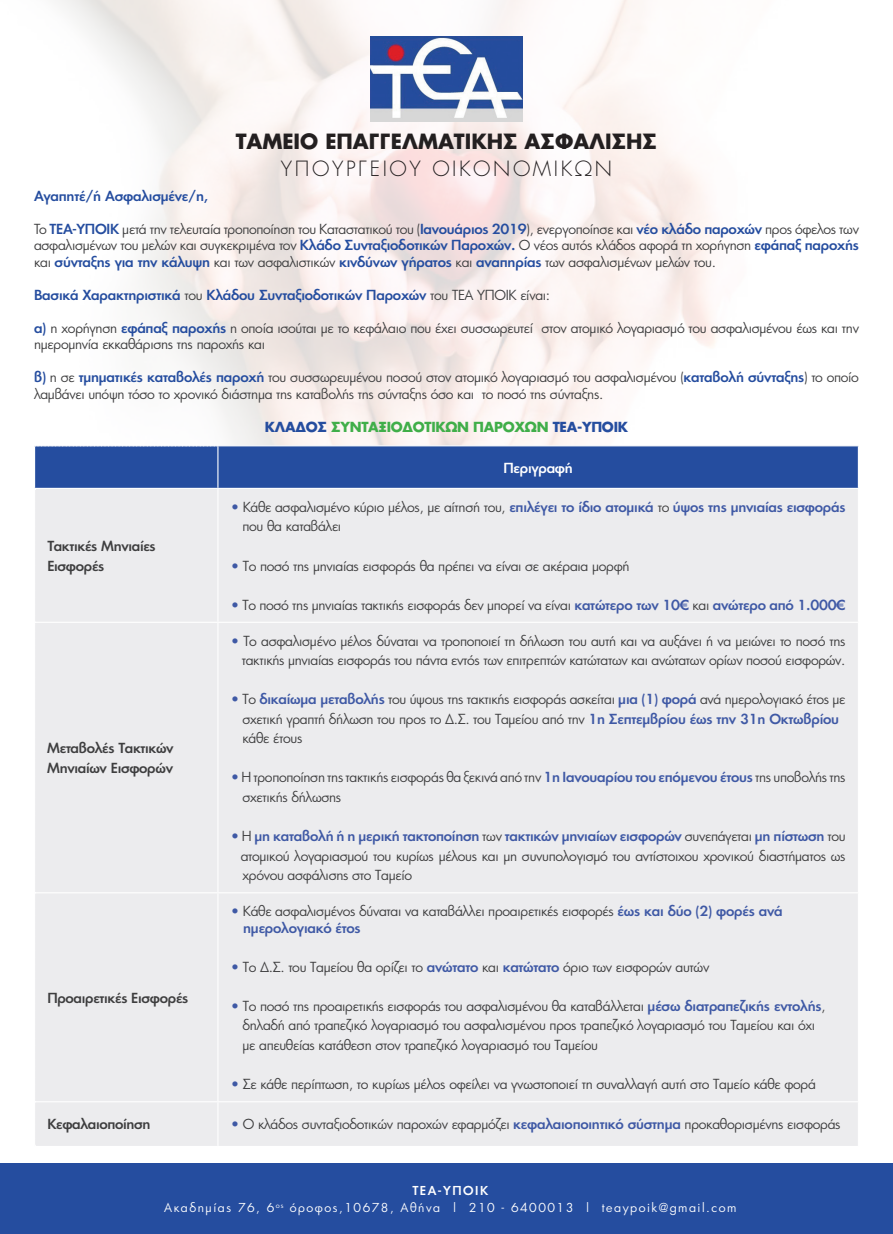
<style>
.page{position:relative;width:893px;height:1234px;background:#fff}
.page>*{position:absolute;margin:0;border:0;box-sizing:border-box;transform-origin:0 0}
.t1{font:700 20.4px "PF Futura Neu";color:#231f20}
.t2{font:300 20.4px "PF Futura Neu";letter-spacing:.125em;color:#231f20}
.t3{font:13.5px/19.5px "PF Futura Neu";letter-spacing:-.025em;color:#3e3e3f}
.t4{font:500 13.5px "PF Futura Neu";letter-spacing:-.02em;color:#254d9f}
.t5{font:500 13.5px/19.5px "PF Futura Neu";letter-spacing:-.025em;color:#3e3e3f}
.t6{font:700 13.5px "PF Futura Neu";letter-spacing:-.02em;color:#40ae49}
.t7{font:500 13.5px "PF Futura Neu";letter-spacing:-.025em;color:#fff}
.t8{font:12px/16.5px "PF Futura Neu";letter-spacing:.125em;color:#fff;text-align:center}
.s1{font-weight:500;color:#254d9f}
.s2{font-weight:400;color:#3e3e3f}
.s3{color:#254d9f}
.s4{color:#3f59a5}
.s5{font-weight:500;color:#3f59a5}
.s6{font-weight:500}
</style>
<div class="page">
<div style="left:0;top:1163px;width:893px;height:70px;background:#254d9f"></div>
<img style="left:370px;top:36px;width:153px;height:85px">
<div style="left:34px;top:445px;width:824px;height:700px;background:#ececee"></div>
<hr style="left:34px;top:446px;width:1px;height:41px;background:#fff">
<hr style="left:218px;top:621px;width:641px;height:1px;background:#fff">
<hr style="left:218px;top:892px;width:641px;height:1px;background:#fff">
<hr style="left:218px;top:1100px;width:641px;height:2px;background:#fff">
<h1 class="t1" style="left:236px;top:127px;width:423px">ΤΑΜΕΙΟ ΕΠΑΓΓΕΛΜΑΤΙΚΗΣ ΑΣΦΑΛΙΣΗΣ</h1>
<h1 class="t2" style="left:281px;top:155px;width:333px">ΥΠΟΥΡΓΕΙΟΥ ΟΙΚΟΝΟΜΙΚΩΝ</h1>
<p class="t4" style="left:34px;top:186px;width:176px">Αγαπητέ/ή Ασφαλισμένε/η,</p>
<p class="t3" style="left:34px;top:220px;width:826px;line-height:16.5px;text-align:justify">Το <span class="s1">ΤΕΑ-ΥΠΟΙΚ</span> μετά την τελευταία τροποποίηση του Καταστατικού του (<span class="s1">Ιανουάριος 2019</span>), ενεργοποίησε και <span class="s1">νέο κλάδο παροχών</span> προς όφελος των ασφαλισμένων του μελών και συγκεκριμένα τον <span class="s1">Κλάδο Συνταξιοδοτικών Παροχών.</span> Ο νέος αυτός κλάδος αφορά τη χορήγηση <span class="s1">εφάπαξ παροχής </span>και <span class="s1">σύνταξης για την κάλυψη</span> και των ασφαλιστικών <span class="s1">κινδύνων γήρατος</span> και <span class="s1">αναπηρίας</span> των ασφαλισμένων μελών του.</p>
<p class="t4" style="left:34px;top:285px;width:518px">Βασικά Χαρακτηριστικά <span class="s2">του</span> Κλάδου Συνταξιοδοτικών Παροχών <span class="s2">του ΤΕΑ ΥΠΟΙΚ είναι:</span></p>
<p class="t3" style="left:34px;top:319px;width:826px;line-height:16.5px"><span class="s1">α)</span> η χορήγηση <span class="s1">εφάπαξ παροχής</span> η οποία ισούται με το κεφάλαιο που έχει συσσωρευτεί στον ατομικό λογαριασμό του ασφαλισμένου έως και την ημερομηνία εκκαθάρισης της παροχής και</p>
<p class="t3" style="left:34px;top:369px;width:826px;line-height:16.5px"><span class="s1">β)</span> η σε <span class="s1">τμηματικές καταβολές παροχή</span> του συσσωρευμένου ποσού στον ατομικό λογαριασμό του ασφαλισμένου (<span class="s1">καταβολή σύνταξης</span>) το οποίο λαμβάνει υπόψη τόσο το χρονικό διάστημα της καταβολής της σύνταξης όσο και το ποσό της σύνταξης.</p>
<p class="t6" style="left:265px;top:417px;width:365px"><span class="s3">ΚΛΑΔΟΣ</span> ΣΥΝΤΑΞΙΟΔΟΤΙΚΩΝ ΠΑΡΟΧΩΝ <span class="s3">ΤΕΑ-ΥΠΟΙΚ</span></p>
<p class="t7" style="left:504px;top:458px;width:71px">Περιγραφή</p>
<p class="t5" style="left:47px;top:536px;width:110px">Τακτικές Μηνιαίες<br>Εισφορές</p>
<p class="t5" style="left:47px;top:738px;width:128px">Μεταβολές Τακτικών<br>Μηνιαίων Εισφορών</p>
<p class="t5" style="left:47px;top:987px;width:143px">Προαιρετικές Εισφορές</p>
<p class="t3" style="left:242px;top:497px;width:605px;text-indent:-12px"><span class="s4">•</span> Κάθε ασφαλισμένο κύριο μέλος, με αίτησή του, <span class="s5">επιλέγει το ίδιο ατομικά</span> το <span class="s5">ύψος της μηνιαίας εισφοράς </span>που θα καταβάλει</p>
<p class="t3" style="left:231px;top:555px;width:400px"><span class="s4">•</span> Το ποσό της μηνιαίας εισφοράς θα πρέπει να είναι σε ακέραια μορφή</p>
<p class="t3" style="left:231px;top:594px;width:616px"><span class="s4">•</span> Το ποσό της μηνιαίας τακτικής εισφοράς δεν μπορεί να είναι <span class="s5">κατώτερο των 10€</span> και <span class="s5">ανώτερο από 1.000€</span></p>
<p class="t3" style="left:231px;top:631px;width:616px;text-align:right"><span class="s4">•</span> Το ασφαλισμένο μέλος δύναται να τροποποιεί τη δήλωση του αυτή και να αυξάνει ή να μειώνει το ποσό της τακτικής μηνιαίας εισφοράς του πάντα εντός των επιτρεπτών κατώτατων και ανώτατων ορίων ποσού εισφορών.</p>
<p class="t3" style="left:242px;top:689px;width:605px;text-indent:-12px"><span class="s4">•</span> Το <span class="s5">δικαίωμα μεταβολής</span> του ύψους της τακτικής εισφοράς ασκείται <span class="s5">μια (1) φορά</span> ανά ημερολογιακό έτος με σχετική γραπτή δήλωση του προς το Δ.Σ. του Ταμείου από την <span class="s5">1η Σεπτεμβρίου έως την 31η Οκτωβρίου </span>κάθε έτους</p>
<p class="t3" style="left:242px;top:767px;width:605px;text-indent:-12px"><span class="s4">•</span> Η τροποποίηση της τακτικής εισφοράς θα ξεκινά από την <span class="s5">1η Ιανουαρίου του επόμενου έτους</span> της υποβολής της σχετικής δήλωσης</p>
<p class="t3" style="left:241px;top:826px;width:606px;text-align:justify;text-indent:-10px"><span class="s4">•</span> Η <span class="s5">μη καταβολή ή η μερική τακτοποίηση</span> των <span class="s5">τακτικών μηνιαίων εισφορών</span> συνεπάγεται <span class="s5">μη πίστωση</span> του ατομικού λογαριασμού του κυρίως μέλους και μη συνυπολογισμό του αντίστοιχου χρονικού διαστήματος ως χρόνου ασφάλισης στο Ταμείο</p>
<p class="t3" style="left:243px;top:902px;width:541px;line-height:16.5px;text-indent:-13px"><span class="s4">•</span> Κάθε ασφαλισμένος δύναται να καταβάλλει προαιρετικές εισφορές <span class="s5">έως και δύο (2) φορές ανά ημερολογιακό έτος</span></p>
<p class="t3" style="left:231px;top:956px;width:480px"><span class="s4">•</span> Το Δ.Σ. του Ταμείου θα ορίζει το <span class="s5">ανώτατο</span> και <span class="s5">κατώτατο</span> όριο των εισφορών αυτών</p>
<p class="t3" style="left:242px;top:995px;width:585px;text-indent:-12px"><span class="s4">•</span> Το ποσό της προαιρετικής εισφοράς του ασφαλισμένου θα καταβάλλεται <span class="s5">μέσω διατραπεζικής εντολής</span>, δηλαδή από τραπεζικό λογαριασμό του ασφαλισμένου προς τραπεζικό λογαριασμό του Ταμείου και όχι με απευθείας κατάθεση στον τραπεζικό λογαριασμό του Ταμείου</p>
<p class="t3" style="left:231px;top:1073px;width:587px"><span class="s4">•</span> Σε κάθε περίπτωση, το κυρίως μέλος οφείλει να γνωστοποιεί τη συναλλαγή αυτή στο Ταμείο κάθε φορά</p>
<p class="t5" style="left:47px;top:1114px;width:105px">Κεφαλαιοποίηση</p>
<p class="t3" style="left:231px;top:1114px;width:611px"><span class="s4">•</span> Ο κλάδος συνταξιοδοτικών παροχών εφαρμόζει <span class="s5">κεφαλαιοποιητικό σύστημα</span> προκαθορισμένης εισφοράς</p>
<p class="t8" style="left:164px;top:1182px;width:574px"><span class="s6">ΤΕΑ-ΥΠΟΙΚ<br></span>Ακαδημίας 76, 6<sup>ος</sup> όροφος,10678, Αθήνα | 210 - 6400013 | teaypoik@gmail.com</p>
</div>
